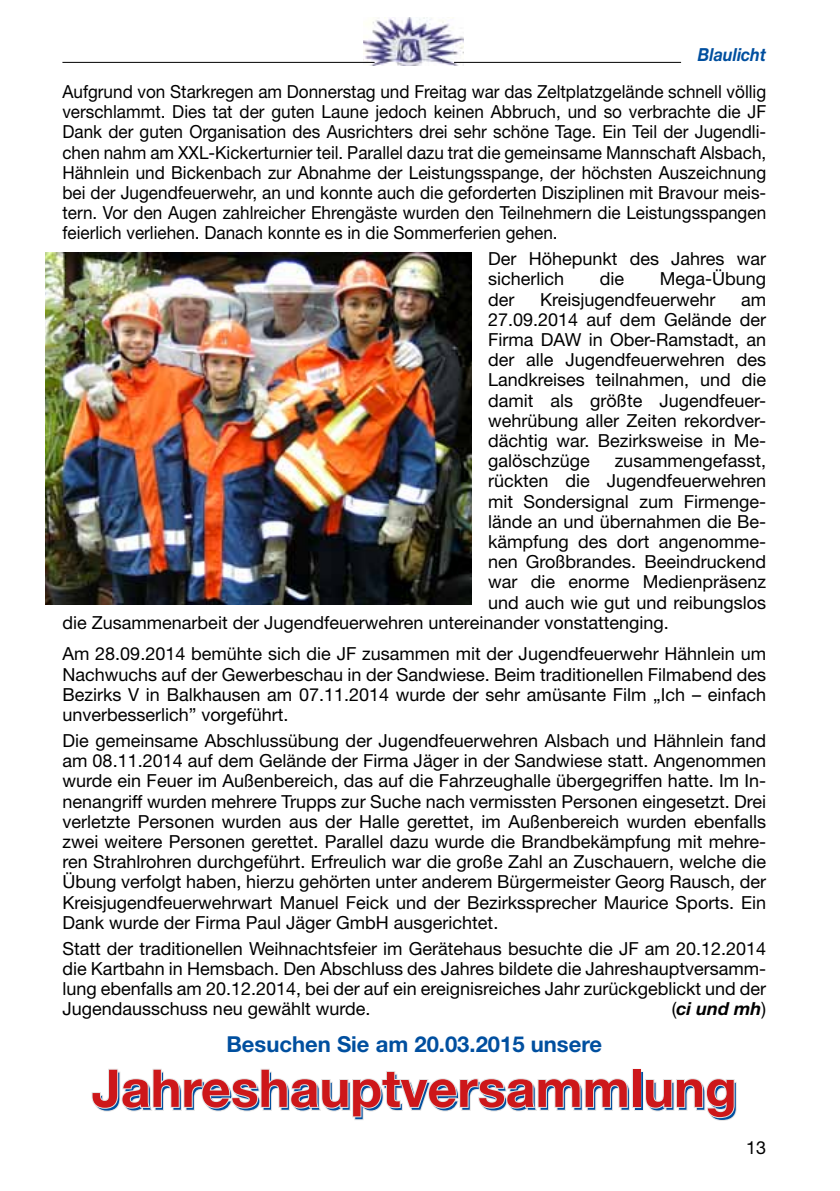
<style>
.page{position:relative;width:840px;height:1191px;background:#fff}
.page>*{position:absolute;margin:0;border:0;box-sizing:border-box;transform-origin:0 0}
.t1{font:700 52px "Helvetica Neue";color:#004f9f}
.t2{font:700 22px "Helvetica Neue";color:#004f9f}
.t3{font:18px/20.2px "Helvetica Neue";color:#000;text-align:justify}
.t4{font:18px/20.2px "Helvetica Neue";color:#000;text-align:justify;scale:.95 1}
.t5{font:italic 700 18px "Helvetica Neue";color:#004f9f;scale:.9 1}
.t6{font:italic 700 18px "Helvetica Neue";color:#000}
.s1{font-weight:400;font-style:normal}
</style>
<div class="page">
<img style="left:363px;top:17px;width:100px;height:49px">
<hr style="left:62px;top:62px;width:312px;height:1px;background:#000">
<hr style="left:454px;top:62px;width:226px;height:1px;background:#000">
<img style="left:45px;top:252px;width:426px;height:352px">
<div style="left:633px;top:1071px;width:10px;height:39px;border:2px solid #e3e3e3"></div>
<svg style="left:91px;top:1069px;width:539px;height:51px"></svg>
<div style="left:631px;top:1068px;width:10px;height:39px;border:2px solid #e3e3e3"></div>
<svg style="left:645px;top:1078px;width:92px;height:43px"></svg>
<p class="t5" style="left:697px;top:43px;width:77px">Blaulicht</p>
<p class="t4" style="left:62px;top:81px;width:742px">Aufgrund von Starkregen am Donnerstag und Freitag war das Zeltplatzgelände schnell völlig verschlammt. Dies tat der guten Laune jedoch keinen Abbruch, und so verbrachte die JF Dank der guten Organisation des Ausrichters drei sehr schöne Tage. Ein Teil der Jugendli&shy;chen nahm am XXL-Kickerturnier teil. Parallel dazu trat die gemeinsame Mannschaft Alsbach, Hähnlein und Bickenbach zur Abnahme der Leistungsspange, der höchsten Auszeichnung bei der Jugendfeuerwehr, an und konnte auch die geforderten Disziplinen mit Bravour meis&shy;tern. Vor den Augen zahlreicher Ehrengäste wurden den Teilnehmern die Leistungsspangen feierlich verliehen. Danach konnte es in die Sommerferien gehen.</p>
<p class="t3" style="left:488px;top:248px;width:279px">Der Höhepunkt des Jahres war sicherlich</p>
<p class="t3" style="left:599px;top:269px;width:26px">die</p>
<p class="t3" style="left:659px;top:269px;width:108px">Mega-Übung</p>
<p class="t3" style="left:488px;top:289px;width:28px">der</p>
<p class="t3" style="left:540px;top:289px;width:176px">Kreisjugendfeuerwehr</p>
<p class="t3" style="left:488px;top:289px;width:279px;text-indent:253px">am 27.09.2014 auf dem Gelände der Firma DAW in Ober-Ramstadt, an der alle Jugendfeuerwehren des Landkreises teilnahmen, und die damit als größte Jugendfeuer&shy;wehrübung aller Zeiten rekordver&shy;dächtig war. Bezirksweise in Me&shy;galöschzüge</p>
<p class="t3" style="left:614px;top:450px;width:153px">zusammengefasst,</p>
<p class="t3" style="left:488px;top:470px;width:279px">rückten die Jugendfeuerwehren</p>
<p class="t3" style="left:488px;top:491px;width:279px">mit Sondersignal zum Firmenge-</p>
<p class="t3" style="left:488px;top:511px;width:279px">lände an und übernahmen die Be-</p>
<p class="t3" style="left:488px;top:531px;width:279px">kämpfung des dort angenomme-</p>
<p class="t3" style="left:488px;top:551px;width:279px">nen Großbrandes. Beeindruckend</p>
<p class="t3" style="left:488px;top:571px;width:279px">war die enorme Medienpräsenz</p>
<p class="t3" style="left:488px;top:592px;width:279px">und auch wie gut und reibungslos</p>
<p class="t3" style="left:62px;top:612px;width:607px">die Zusammenarbeit der Jugendfeuerwehren untereinander vonstattenging.</p>
<p class="t3" style="left:62px;top:643px;width:704px">Am 28.09.2014 bemühte sich die JF zusammen mit der Jugendfeuerwehr Hähnlein um Nachwuchs auf der Gewerbeschau in der Sandwiese. Beim traditionellen Filmabend des Bezirks V in Balkhausen am 07.11.2014 wurde der sehr amüsante Film „Ich – einfach unverbesserlich” vorgeführt.</p>
<p class="t3" style="left:62px;top:730px;width:705px">Die gemeinsame Abschlussübung der Jugendfeuerwehren Alsbach und Hähnlein fand am 08.11.2014 auf dem Gelände der Firma Jäger in der Sandwiese statt. Angenommen wurde ein Feuer im Außenbereich, das auf die Fahrzeughalle übergegriffen hatte. Im In&shy;nenangriff wurden mehrere Trupps zur Suche nach vermissten Personen eingesetzt. Drei verletzte Personen wurden aus der Halle gerettet, im Außenbereich wurden ebenfalls zwei weitere Personen gerettet. Parallel dazu wurde die Brandbekämpfung mit mehre&shy;ren Strahlrohren durchgeführt. Erfreulich war die große Zahl an Zuschauern, welche die Übung verfolgt haben, hierzu gehörten unter anderem Bürgermeister Georg Rausch, der Kreisjugendfeuerwehrwart Manuel Feick und der Bezirkssprecher Maurice Sports. Ein Dank wurde der Firma Paul Jäger GmbH ausgerichtet.</p>
<p class="t3" style="left:62px;top:937px;width:705px">Statt der traditionellen Weihnachtsfeier im Gerätehaus besuchte die JF am 20.12.2014 die Kartbahn in Hemsbach. Den Abschluss des Jahres bildete die Jahreshauptversamm&shy;lung ebenfalls am 20.12.2014, bei der auf ein ereignisreiches Jahr zurückgeblickt und der Jugendausschuss neu gewählt wurde.</p>
<p class="t6" style="left:671px;top:997px;width:96px"><span class="s1">(</span>ci und mh<span class="s1">)</span></p>
<p class="t2" style="left:226px;top:1030px;width:377px">Besuchen Sie am 20.03.2015 unsere</p>
<h1 class="t1" style="left:94px;top:1059px;width:646px">Jahreshauptversammlung</h1>
<p class="t3" style="left:745px;top:1137px;width:22px">13</p>
</div>
